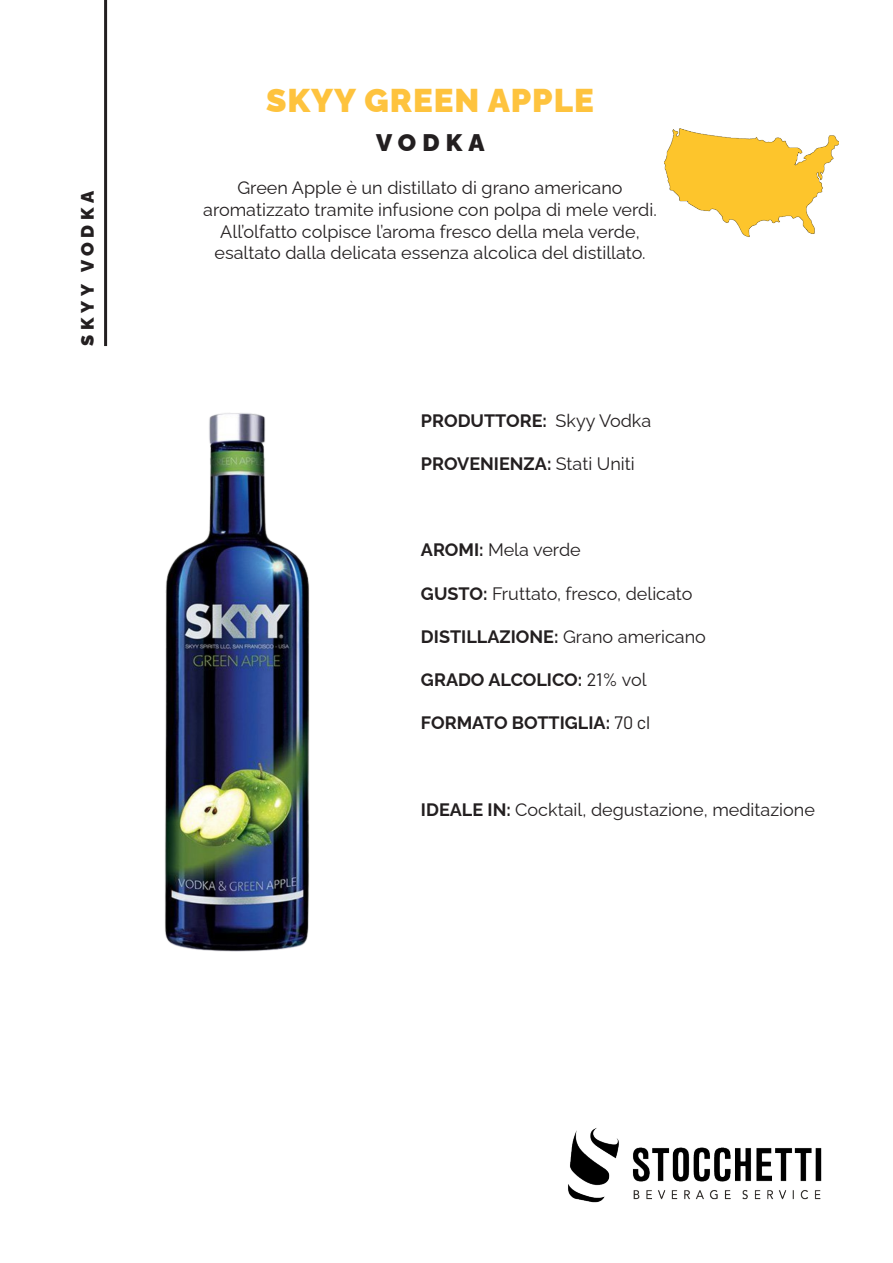
<style>
.page{position:relative;width:893px;height:1263px;background:#fff}
.page>*{position:absolute;margin:0;border:0;box-sizing:border-box;transform-origin:0 0}
.t1{font:900 33px "Raleway";letter-spacing:.03em;color:#fec33e}
.t2{font:900 24px "Raleway";letter-spacing:.26em;color:#231f20}
.t3{font:18px/21.6px "Raleway";color:#231f20;text-align:center}
.t4{font:700 18px "Raleway";color:#231f20}
.t5{font:900 18px "Raleway";color:#231f20}
.s1{font-weight:400}
.s2{font-weight:700}
.s3{font-family:"Barlow";font-weight:400}
</style>
<div class="page">
<img style="left:568px;top:1128px;width:254px;height:75px">
<img style="left:165px;top:413px;width:145px;height:539px">
<img style="left:664px;top:128px;width:175px;height:109px">
<hr style="left:104px;top:0;width:3px;height:346px;background:#231f20">
<p class="t5" style="left:73px;top:346px;width:157px;rotate:-90deg">SKYY VODKA</p>
<p class="t1" style="left:266px;top:74px;width:329px">SKYY GREEN APPLE</p>
<p class="t2" style="left:376px;top:124px;width:110px">VODKA</p>
<p class="t3" style="left:203px;top:175px;width:455px">Green Apple è un distillato di grano americano aromatizzato tramite infusione con polpa di mele verdi.<br>All’olfatto colpisce l’aroma fresco della mela verde, esaltato dalla delicata essenza alcolica del distillato.</p>
<p class="t4" style="left:421px;top:406px;width:232px">PRODUTTORE: <span class="s1">Skyy Vodka</span></p>
<p class="t4" style="left:421px;top:449px;width:215px">PROVENIENZA: <span class="s1">Stati Uniti</span></p>
<p class="t3" style="left:421px;top:537px;width:161px"><span class="s2">AROMI:</span> Mela verde</p>
<p class="t3" style="left:421px;top:580px;width:273px"><span class="s2">GUSTO:</span> Fruttato, fresco, delicato</p>
<p class="t4" style="left:421px;top:622px;width:286px">DISTILLAZIONE: <span class="s1">Grano americano</span></p>
<p class="t4" style="left:421px;top:665px;width:227px">GRADO ALCOLICO: <span class="s3">21%</span> <span class="s1">vol</span></p>
<p class="t4" style="left:421px;top:708px;width:231px">FORMATO BOTTIGLIA: <span class="s3">70 cl</span></p>
<p class="t3" style="left:421px;top:796px;width:395px"><span class="s2">IDEALE IN:</span> Cocktail, degustazione, meditazione</p>
</div>
